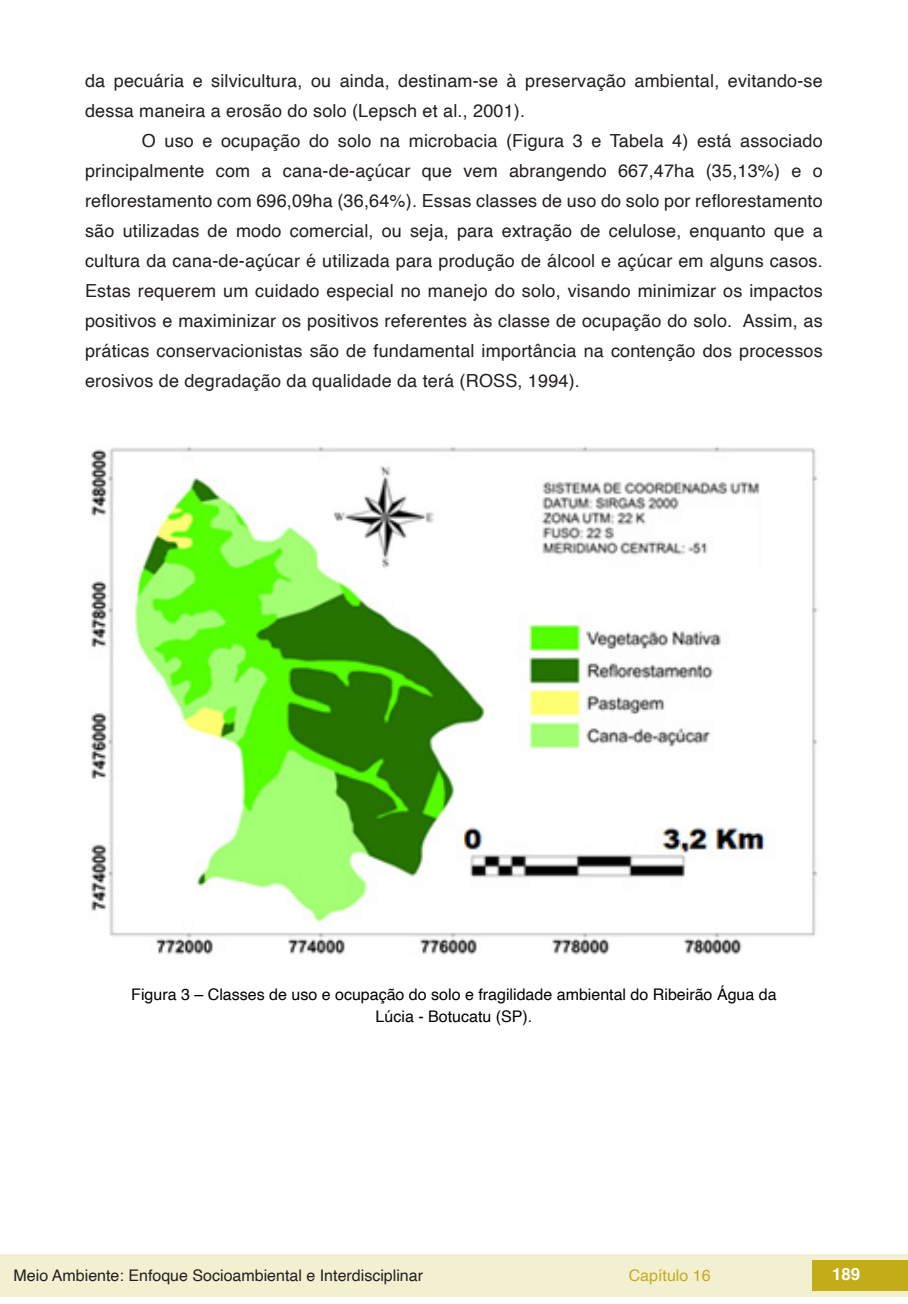
<style>
.page{position:relative;width:908px;height:1304px;background:#fff}
.page>*{position:absolute;margin:0;border:0;box-sizing:border-box;transform-origin:0 0}
.txt{font:18px/30px "Helvetica";letter-spacing:.01em;color:#231f20}
.t1{font:700 16.8px "Helvetica";color:#fff}
.info_tab_graf_imag{font:16px/22px "Helvetica";color:#000;text-align:center}
.t2{font:16px "Helvetica";color:#231f20}
.t3{font:16px "Helvetica";color:#c3ad17}
</style>
<div class="page">
<div style="left:0;top:1254px;width:906px;height:43px;background:#f3efd1"></div>
<div style="left:812px;top:1261px;width:95px;height:30px;background:#c3ad17"></div>
<img style="left:91px;top:446px;width:727px;height:509px">
<p class="txt" style="left:85px;top:66px;width:738px">da pecuária e silvicultura, ou ainda, destinam-se à preservação ambiental, evitando-se dessa maneira a erosão do solo (Lepsch et al., 2001).</p>
<p class="txt" style="left:85px;top:126px;width:738px;text-align:justify;text-indent:57px">O uso e ocupação do solo na microbacia (Figura 3 e Tabela 4) está associado principalmente com a cana-de-açúcar que vem abrangendo 667,47ha (35,13%) e o reflorestamento com 696,09ha (36,64%). Essas classes de uso do solo por reflorestamento são utilizadas de modo comercial, ou seja, para extração de celulose, enquanto que a cultura da cana-de-açúcar é utilizada para produção de álcool e açúcar em alguns casos.<br>Estas requerem um cuidado especial no manejo do solo, visando minimizar os impactos positivos e maximinizar os positivos referentes às classe de ocupação do solo. Assim, as práticas conservacionistas são de fundamental importância na contenção dos processos erosivos de degradação da qualidade da terá (ROSS, 1994).</p>
<p class="info_tab_graf_imag" style="left:131px;top:984px;width:646px">Figura 3 – Classes de uso e ocupação do solo e fragilidade ambiental do Ribeirão Água da<br>Lúcia - Botucatu (SP).</p>
<p class="t2" style="left:14px;top:1263px;width:411px">Meio Ambiente: Enfoque Socioambiental e Interdisciplinar</p>
<p class="t3" style="left:628px;top:1263px;width:83px">Capítulo 16</p>
<p class="t1" style="left:831px;top:1261px;width:30px">189</p>
</div>
